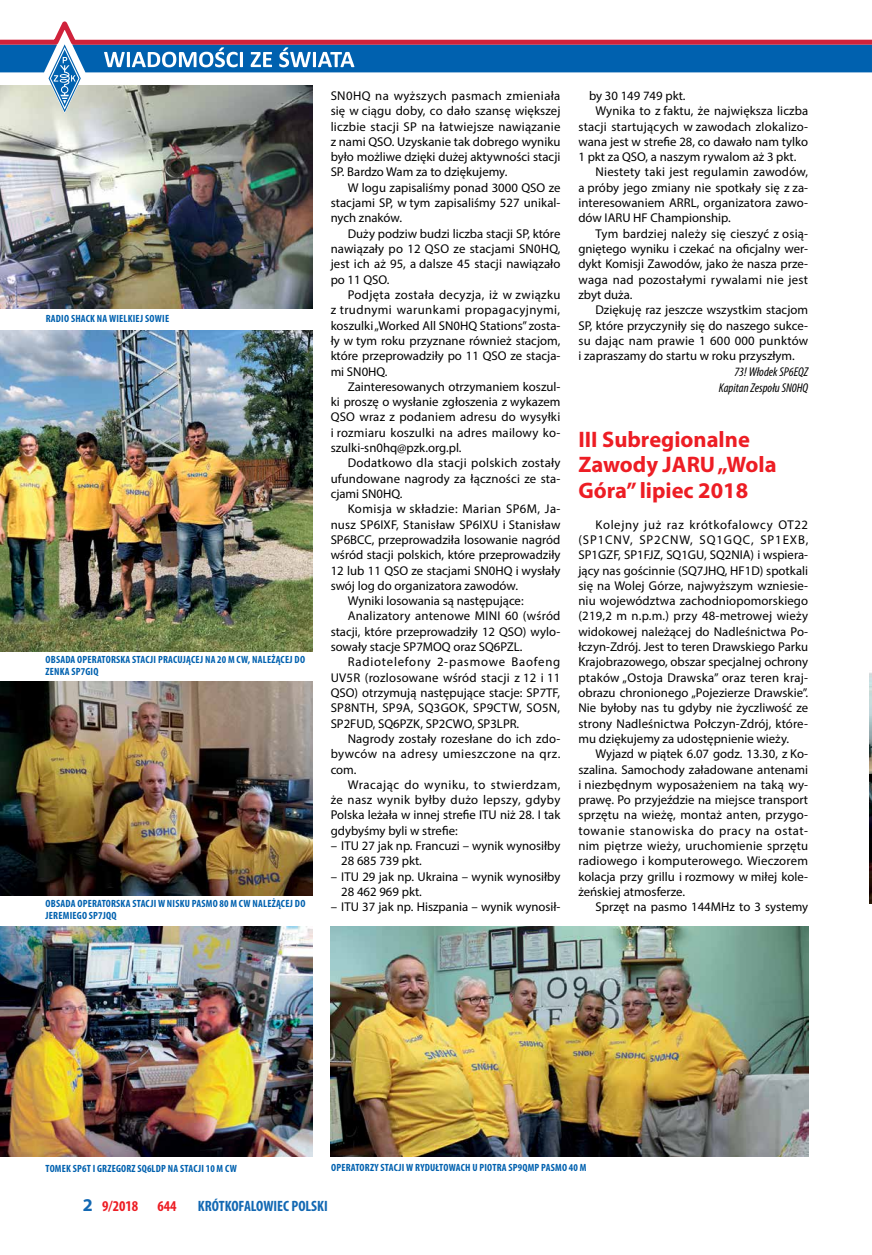
<style>
.page{position:relative;width:872px;height:1255px;background:#fff}
.page>*{position:absolute;margin:0;border:0;box-sizing:border-box;transform-origin:0 0}
.t1{font:700 22.5px/25.5px "Myriad Pro";color:#ed1d24}
.t2{font:700 condensed 15px "Myriad Pro";color:#1268b3}
.t3{font:700 condensed 15px "Myriad Pro";color:#ed1d24}
.t4{font:12.75px/15.3px "Myriad Pro";color:#000;text-align:justify}
.t5{font:12.75px "Myriad Pro";letter-spacing:.02em;color:#000}
.t6{font:12.75px "Myriad Pro";letter-spacing:.025em;color:#000}
.t7{font:12.75px "Myriad Pro";letter-spacing:.03em;color:#000}
.t8{font:italic condensed 12.75px/15.8px "Myriad Pro";color:#000;text-align:right}
.t9{font:12.75px "Myriad Pro";letter-spacing:.035em;color:#000}
.t10{font:12.75px "Myriad Pro";letter-spacing:.045em;color:#000}
.t11{font:12.75px "Myriad Pro";letter-spacing:.06em;color:#000}
.t12{font:700 condensed 10.5px "Myriad Pro";letter-spacing:.02em;color:#0061af}
.s1{font-stretch:normal;font-size:18px;color:#1268b3}
</style>
<div class="page">
<img style="left:0;top:114px;width:313px;height:194px">
<img style="left:0;top:330px;width:313px;height:321px">
<img style="left:0;top:681px;width:313px;height:214px">
<img style="left:0;top:926px;width:313px;height:230px">
<img style="left:331px;top:926px;width:477px;height:230px">
<img style="left:869px;top:672px;width:3px;height:231px">
<svg style="left:0;top:21px;width:872px;height:93px"></svg>
<p class="t12" style="left:46px;top:312px;width:11px">RADIO</p>
<p class="t12" style="left:71px;top:312px;width:6px">SHACK</p>
<p class="t12" style="left:97px;top:312px;width:18px">NAWIELKIE</p>
<p class="t12" style="left:140px;top:312px;width:26px">J SOWIE</p>
<p class="t12" style="left:45px;top:653px;width:12px">OBSADA</p>
<p class="t12" style="left:77px;top:653px;width:6px">OPERA</p>
<p class="t12" style="left:101px;top:653px;width:11px">TORSKA</p>
<p class="t12" style="left:132px;top:653px;width:32px">STACJI PRACU</p>
<p class="t12" style="left:183px;top:653px;width:118px">JĄCEJ NA 20 M CW, NALEŻĄCEJ DO</p>
<p class="t12" style="left:45px;top:665px;width:54px">ZENKA SP7GIQ</p>
<p class="t12" style="left:46px;top:896px;width:12px">OBSADA</p>
<p class="t12" style="left:77px;top:896px;width:6px">OPERA</p>
<p class="t12" style="left:102px;top:896px;width:11px">TORSKA</p>
<p class="t12" style="left:132px;top:896px;width:38px">STACJI W NISKU</p>
<p class="t12" style="left:192px;top:896px;width:7px">PASMO</p>
<p class="t12" style="left:220px;top:896px;width:82px">80 M CW NALEŻĄCEJ DO</p>
<p class="t12" style="left:46px;top:908px;width:6px">JEREMIEGO</p>
<p class="t12" style="left:89px;top:908px;width:29px">SP7JQQ</p>
<p class="t4" style="left:331px;top:88px;width:231px">SN0HQ na wyższych pasmach zmieniała się w ciągu doby, co dało szansę większej liczbie stacji SP na łatwiejsze nawiązanie z nami QSO. Uzyskanie tak dobrego wyniku było możliwe dzięki dużej aktywności stacji SP. Bardzo Wam za to dziękujemy.</p>
<p class="t4" style="left:331px;top:180px;width:231px;text-indent:17px">W logu zapisaliśmy ponad 3000 QSO ze stacjami SP, w tym zapisaliśmy 527 unikal&shy;nych znaków.</p>
<p class="t4" style="left:331px;top:225px;width:231px;text-indent:17px">Duży podziw budzi liczba stacji SP, które nawiązały po 12 QSO ze stacjami SN0HQ, jest ich aż 95, a dalsze 45 stacji nawiązało po 11 QSO.</p>
<p class="t4" style="left:331px;top:287px;width:231px;text-indent:17px">Podjęta została decyzja, iż w związku z trudnymi warunkami propagacyjnymi, koszulki „Worked All SN0HQ Stations” zosta&shy;ły w tym roku przyznane również stacjom, które przeprowadziły po 11 QSO ze stacja&shy;mi SN0HQ.</p>
<p class="t4" style="left:331px;top:378px;width:231px;text-indent:17px">Zainteresowanych otrzymaniem koszul&shy;ki proszę o wysłanie zgłoszenia z wykazem QSO wraz z podaniem adresu do wysyłki i rozmiaru koszulki na adres mailowy ko&shy;szulki-sn0hq@pzk.org.pl.</p>
<p class="t4" style="left:331px;top:455px;width:231px;text-indent:17px">Dodatkowo dla stacji polskich zostały ufundowane nagrody za łączności ze sta&shy;cjami SN0HQ.</p>
<p class="t7" style="left:348px;top:501px;width:214px">Komisja w składzie: Marian SP6M, Ja-</p>
<p class="t4" style="left:331px;top:516px;width:231px">nusz SP6IXF, Stanisław SP6IXU i Stanisław</p>
<p class="t4" style="left:331px;top:531px;width:231px">SP6BCC, przeprowadziła losowanie nagród</p>
<p class="t4" style="left:331px;top:547px;width:231px">wśród stacji polskich, które przeprowadziły</p>
<p class="t4" style="left:331px;top:562px;width:231px">12 lub 11 QSO ze stacjami SN0HQ i wysłały</p>
<p class="t4" style="left:331px;top:577px;width:189px">swój log do organizatora zawodów.</p>
<p class="t4" style="left:348px;top:593px;width:177px">Wyniki losowania są następujące:</p>
<p class="t5" style="left:348px;top:608px;width:214px">Analizatory antenowe MINI 60 (wśród</p>
<p class="t4" style="left:331px;top:623px;width:231px">stacji, które przeprowadziły 12 QSO) wylo-</p>
<p class="t4" style="left:331px;top:639px;width:193px">sowały stacje SP7MOQ oraz SQ6PZL.</p>
<p class="t11" style="left:348px;top:654px;width:214px">Radiotelefony 2-pasmowe Baofeng</p>
<p class="t5" style="left:331px;top:669px;width:231px">UV5R (rozlosowane wśród stacji z 12 i 11</p>
<p class="t4" style="left:331px;top:684px;width:231px">QSO) otrzymują następujące stacje: SP7TF,</p>
<p class="t6" style="left:331px;top:700px;width:231px">SP8NTH, SP9A, SQ3GOK, SP9CTW, SO5N,</p>
<p class="t4" style="left:331px;top:715px;width:190px">SP2FUD, SQ6PZK, SP2CWO, SP3LPR.</p>
<p class="t4" style="left:348px;top:730px;width:214px">Nagrody zostały rozesłane do ich zdo-</p>
<p class="t9" style="left:331px;top:746px;width:231px">bywców na adresy umieszczone na qrz.</p>
<p class="t4" style="left:331px;top:761px;width:27px">com.</p>
<p class="t10" style="left:348px;top:776px;width:214px">Wracając do wyniku, to stwierdzam,</p>
<p class="t7" style="left:331px;top:792px;width:231px">że nasz wynik byłby dużo lepszy, gdyby</p>
<p class="t4" style="left:331px;top:807px;width:231px">Polska leżała w innej strefie ITU niż 28. I tak</p>
<p class="t4" style="left:331px;top:822px;width:128px">gdybyśmy byli w strefie:</p>
<p class="t4" style="left:341px;top:837px;width:221px;text-indent:-11px">– ITU 27 jak np. Francuzi – wynik wynosiłby<br>28 685 739 pkt.</p>
<p class="t4" style="left:341px;top:868px;width:221px;text-indent:-11px">– ITU 29 jak np. Ukraina – wynik wynosiłby<br>28 462 969 pkt.</p>
<p class="t4" style="left:331px;top:899px;width:231px">– ITU 37 jak np. Hiszpania – wynik wynosił-</p>
<p class="t4" style="left:589px;top:88px;width:98px">by 30 149 749 pkt.</p>
<p class="t4" style="left:595px;top:103px;width:214px">Wynika to z faktu, że największa liczba</p>
<p class="t5" style="left:578px;top:118px;width:231px">stacji startujących w zawodach zlokalizo-</p>
<p class="t4" style="left:578px;top:134px;width:231px">wana jest w strefie 28, co dawało nam tylko</p>
<p class="t4" style="left:578px;top:149px;width:219px">1 pkt za QSO, a naszym rywalom aż 3 pkt.</p>
<p class="t4" style="left:595px;top:164px;width:214px">Niestety taki jest regulamin zawodów,</p>
<p class="t4" style="left:578px;top:180px;width:231px">a próby jego zmiany nie spotkały się z za-</p>
<p class="t4" style="left:578px;top:195px;width:231px">interesowaniem ARRL, organizatora zawo-</p>
<p class="t4" style="left:578px;top:210px;width:154px">dów IARU HF Championship.</p>
<p class="t4" style="left:595px;top:225px;width:214px">Tym bardziej należy się cieszyć z osią-</p>
<p class="t4" style="left:578px;top:241px;width:231px">gniętego wyniku i czekać na oficjalny wer-</p>
<p class="t4" style="left:578px;top:256px;width:231px">dykt Komisji Zawodów, jako że nasza prze-</p>
<p class="t6" style="left:578px;top:271px;width:231px">waga nad pozostałymi rywalami nie jest</p>
<p class="t4" style="left:578px;top:287px;width:56px">zbyt duża.</p>
<p class="t4" style="left:595px;top:302px;width:214px">Dziękuję raz jeszcze wszystkim stacjom</p>
<p class="t4" style="left:578px;top:317px;width:231px">SP, które przyczyniły się do naszego sukce-</p>
<p class="t4" style="left:578px;top:333px;width:231px">su dając nam prawie 1 600 000 punktów</p>
<p class="t4" style="left:578px;top:348px;width:218px">i zapraszamy do startu w roku przyszłym.</p>
<p class="t8" style="left:719px;top:364px;width:91px">73! Włodek SP6EQZ<br>Kapitan Zespołu SN0HQ</p>
<h1 class="t1" style="left:578px;top:426px;width:200px">III Subregionalne<br>Zawody JARU „Wola<br>Góra” lipiec 2018</h1>
<p class="t4" style="left:578px;top:516px;width:231px;text-indent:17px">Kolejny już raz krótkofalowcy OT22 (SP1CNV, SP2CNW, SQ1GQC, SP1EXB, SP1GZF, SP1FJZ, SQ1GU, SQ2NIA) i wspiera&shy;jący nas gościnnie (SQ7JHQ, HF1D) spotkali się na Wolej Górze, najwyższym wzniesie&shy;niu województwa zachodniopomorskiego (219,2 m n.p.m.) przy 48-metrowej wieży widokowej należącej do Nadleśnictwa Po&shy;łczyn-Zdrój. Jest to teren Drawskiego Parku Krajobrazowego, obszar specjalnej ochrony ptaków „Ostoja Drawska” oraz teren kraj&shy;obrazu chronionego „Pojezierze Drawskie”.<br>Nie byłoby nas tu gdyby nie życzliwość ze strony Nadleśnictwa Połczyn-Zdrój, które&shy;mu dziękujemy za udostępnienie wieży.</p>
<p class="t4" style="left:578px;top:746px;width:231px;text-indent:17px">Wyjazd w piątek 6.07 godz. 13.30, z Ko&shy;szalina. Samochody załadowane antenami i niezbędnym wyposażeniem na taką wy&shy;prawę. Po przyjeździe na miejsce transport sprzętu na wieżę, montaż anten, przygo&shy;towanie stanowiska do pracy na ostat&shy;nim piętrze wieży, uruchomienie sprzętu radiowego i komputerowego. Wieczorem kolacja przy grillu i rozmowy w miłej kole&shy;żeńskiej atmosferze.</p>
<p class="t4" style="left:595px;top:899px;width:214px">Sprzęt na pasmo 144MHz to 3 systemy</p>
<p class="t12" style="left:45px;top:1161px;width:7px">TOMEK</p>
<p class="t12" style="left:73px;top:1161px;width:36px">SP6T I GRZEGORZ</p>
<p class="t12" style="left:138px;top:1161px;width:101px">SQ6LDP NA STACJI 10 M CW</p>
<p class="t12" style="left:331px;top:1161px;width:11px">OPERA</p>
<p class="t12" style="left:355px;top:1161px;width:192px">TORZY STACJI WRYDUŁTOWACH U PIOTRA SP9QMP PASMO</p>
<p class="t12" style="left:569px;top:1161px;width:18px">40 M</p>
<p class="t3" style="left:83px;top:1196px;width:57px"><span class="s1">2</span> 9/2018</p>
<p class="t3" style="left:157px;top:1196px;width:21px">644</p>
<p class="t2" style="left:198px;top:1196px;width:131px">KRÓTKOFALOWIEC POLSKI</p>
</div>
